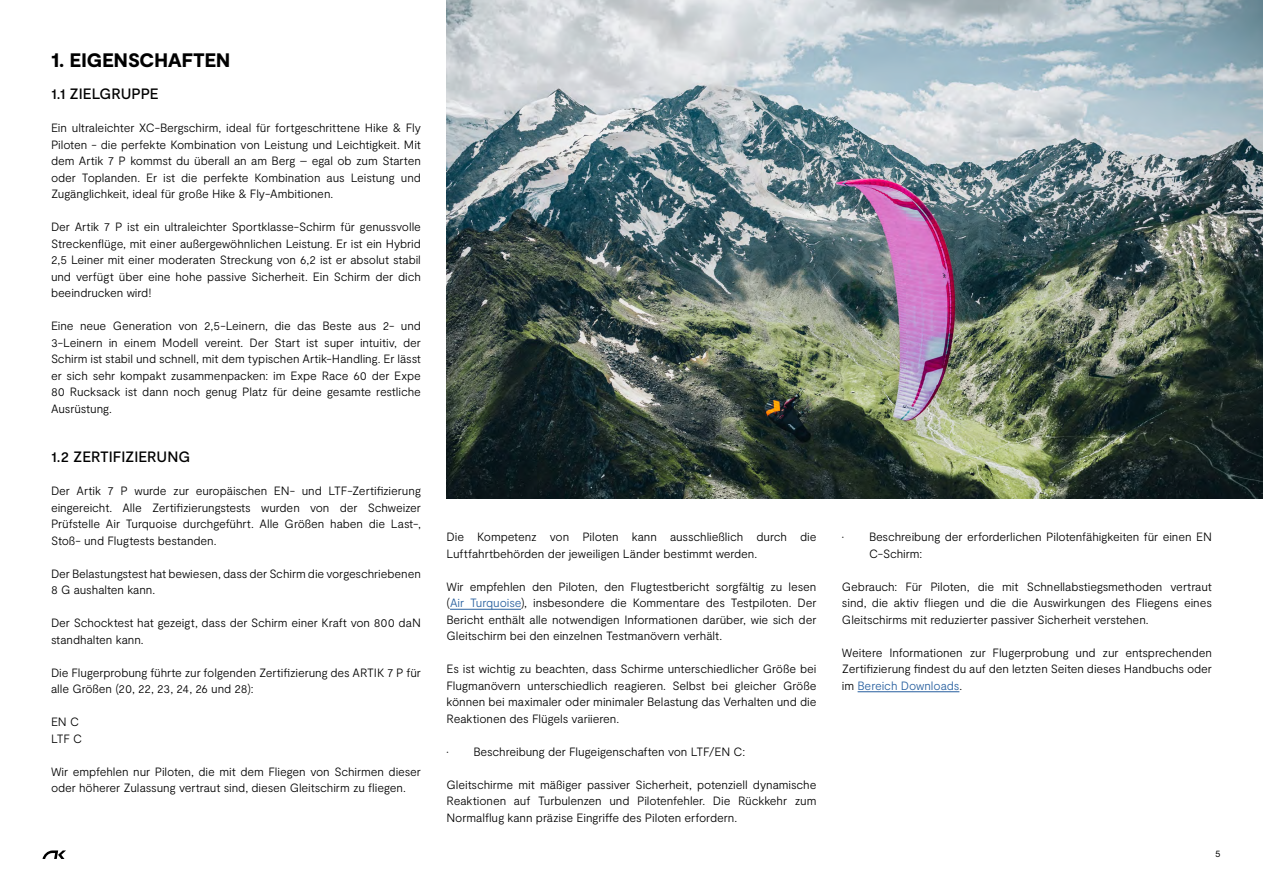
<style>
.page{position:relative;width:1263px;height:893px;background:#fff}
.page>*{position:absolute;margin:0;border:0;box-sizing:border-box;transform-origin:0 0}
.t1{font:900 19.5px "Moderat";color:#000}
.t2{font:500 15px "Moderat";letter-spacing:-.005em;color:#000}
.t3{font:300 12px/16.5px "Moderat";letter-spacing:-.01em;color:#000;text-align:justify}
.t4{font:9px "Helvetica Neue LT Std";color:#000}
.s1{color:#265e9e}
</style>
<div class="page">
<img style="left:446px;top:0;width:817px;height:499px">
<hr style="left:858px;top:691px;width:101px;height:1px;background:#265e9e">
<hr style="left:450px;top:609px;width:71px;height:1px;background:#265e9e">
<svg style="left:43px;top:850px;width:23px;height:9px"></svg>
<h1 class="t1" style="left:51px;top:48px;width:181px">1. EIGENSCHAFTEN</h1>
<p class="t2" style="left:51px;top:85px;width:109px">1.1 ZIELGRUPPE</p>
<p class="t3" style="left:51px;top:120px;width:371px">Ein ultraleichter XC-Bergschirm, ideal für fortgeschrittene Hike &amp; Fly Piloten - die perfekte Kombination von Leistung und Leichtigkeit. Mit dem Artik 7 P kommst du überall an am Berg – egal ob zum Starten oder Toplanden. Er ist die perfekte Kombination aus Leistung und Zugänglichkeit, ideal für große Hike &amp; Fly-Ambitionen.</p>
<p class="t3" style="left:51px;top:219px;width:371px">Der Artik 7 P ist ein ultraleichter Sportklasse-Schirm für genussvolle Streckenflüge, mit einer außergewöhnlichen Leistung. Er ist ein Hybrid 2,5 Leiner mit einer moderaten Streckung von 6,2 ist er absolut stabil und verfügt über eine hohe passive Sicherheit. Ein Schirm der dich beeindrucken wird!</p>
<p class="t3" style="left:51px;top:318px;width:371px">Eine neue Generation von 2,5-Leinern, die das Beste aus 2- und 3-Leinern in einem Modell vereint. Der Start ist super intuitiv, der Schirm ist stabil und schnell, mit dem typischen Artik-Handling. Er lässt er sich sehr kompakt zusammenpacken: im Expe Race 60 der Expe 80 Rucksack ist dann noch genug Platz für deine gesamte restliche Ausrüstung.</p>
<p class="t2" style="left:51px;top:448px;width:141px">1.2 ZERTIFIZIERUNG</p>
<p class="t3" style="left:51px;top:483px;width:371px">Der Artik 7 P wurde zur europäischen EN- und LTF-Zertifizierung eingereicht. Alle Zertifizierungstests wurden von der Schweizer Prüfstelle Air Turquoise durchgeführt. Alle Größen haben die Last-, Stoß- und Flugtests bestanden.</p>
<p class="t3" style="left:51px;top:565px;width:371px">Der Belastungstest hat bewiesen, dass der Schirm die vorgeschriebenen<br>8 G aushalten kann.</p>
<p class="t3" style="left:51px;top:615px;width:371px">Der Schocktest hat gezeigt, dass der Schirm einer Kraft von 800 daN standhalten kann.</p>
<p class="t3" style="left:51px;top:664px;width:371px">Die Flugerprobung führte zur folgenden Zertifizierung des ARTIK 7 P für alle Größen (20, 22, 23, 24, 26 und 28):</p>
<p class="t3" style="left:51px;top:714px;width:33px">EN C<br>LTF C</p>
<p class="t3" style="left:51px;top:763px;width:371px">Wir empfehlen nur Piloten, die mit dem Fliegen von Schirmen dieser oder höherer Zulassung vertraut sind, diesen Gleitschirm zu fliegen.</p>
<p class="t3" style="left:446px;top:529px;width:371px">Die Kompetenz von Piloten kann ausschließlich durch die<br>Luftfahrtbehörden der jeweiligen Länder bestimmt werden.</p>
<p class="t3" style="left:446px;top:578px;width:371px">Wir empfehlen den Piloten, den Flugtestbericht sorgfältig zu lesen (<span class="s1">Air Turquoise</span>), insbesondere die Kommentare des Testpiloten. Der Bericht enthält alle notwendigen Informationen darüber, wie sich der Gleitschirm bei den einzelnen Testmanövern verhält.</p>
<p class="t3" style="left:446px;top:661px;width:371px">Es ist wichtig zu beachten, dass Schirme unterschiedlicher Größe bei Flugmanövern unterschiedlich reagieren. Selbst bei gleicher Größe können bei maximaler oder minimaler Belastung das Verhalten und die Reaktionen des Flügels variieren.</p>
<p class="t3" style="left:446px;top:743px;width:300px">• Beschreibung der Flugeigenschaften von LTF/EN C:</p>
<p class="t3" style="left:446px;top:776px;width:371px">Gleitschirme mit mäßiger passiver Sicherheit, potenziell dynamische Reaktionen auf Turbulenzen und Pilotenfehler. Die Rückkehr zum Normalflug kann präzise Eingriffe des Piloten erfordern.</p>
<p class="t3" style="left:869px;top:529px;width:344px;text-indent:-27px">• Beschreibung der erforderlichen Pilotenfähigkeiten für einen EN<br>C-Schirm:</p>
<p class="t3" style="left:842px;top:578px;width:371px">Gebrauch: Für Piloten, die mit Schnellabstiegsmethoden vertraut sind, die aktiv fliegen und die die Auswirkungen des Fliegens eines Gleitschirms mit reduzierter passiver Sicherheit verstehen.</p>
<p class="t3" style="left:842px;top:644px;width:371px">Weitere Informationen zur Flugerprobung und zur entsprechenden Zertifizierung findest du auf den letzten Seiten dieses Handbuchs oder im <span class="s1">Bereich Downloads</span>.</p>
<p class="t4" style="left:1215px;top:848px;width:7px">5</p>
</div>
